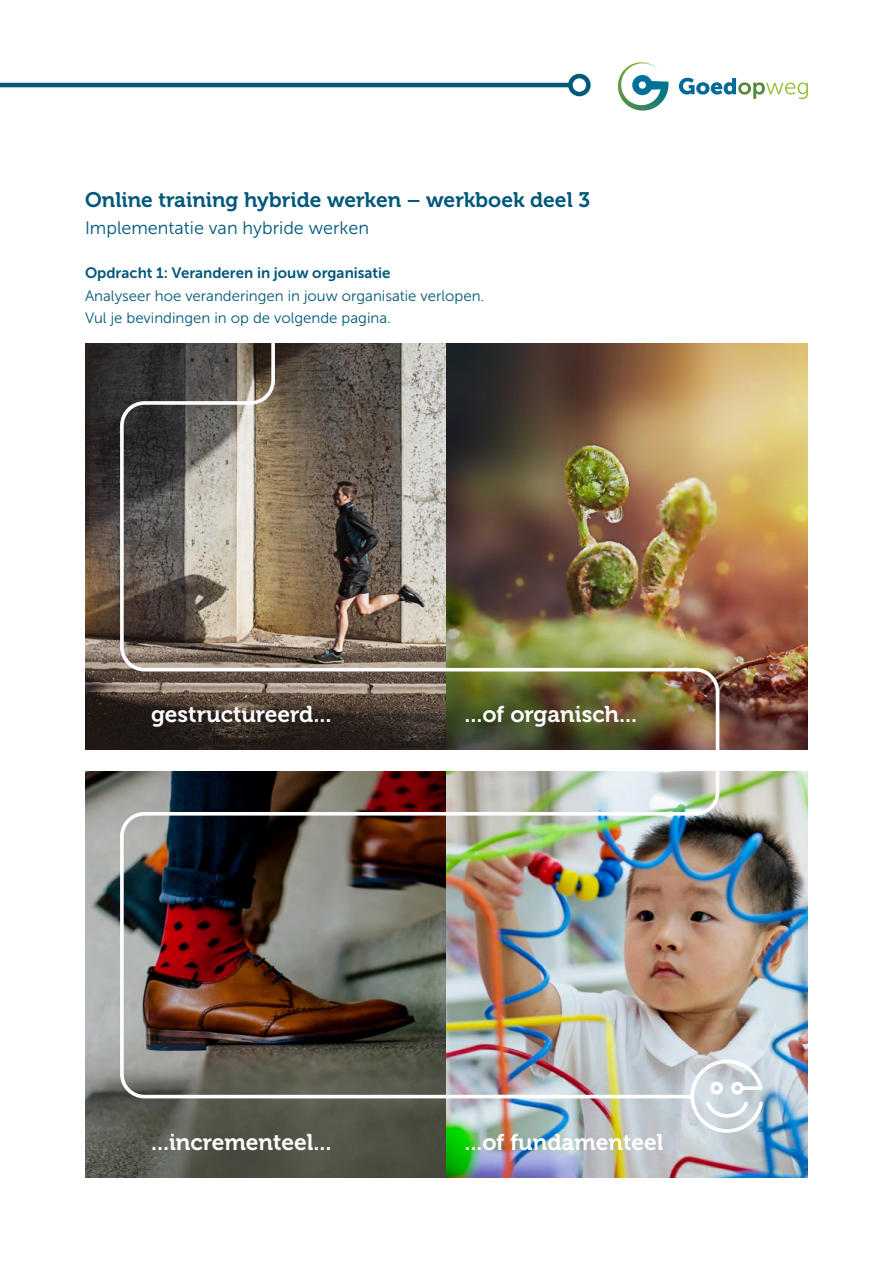
<style>
.page{position:relative;width:893px;height:1263px;background:#fff}
.page>*{position:absolute;margin:0;border:0;box-sizing:border-box;transform-origin:0 0}
.t1{font:22.8px "Museo 700";color:#fff}
.t2{font:21px "Museo 700";color:#00587a}
.t3{font:18px "Museo Sans 300";color:#00587a}
.t4{font:15px/22.5px "Museo Sans 300";color:#00587a}
.t5{font:15px "Museo Sans 700";color:#00587a}
</style>
<div class="page">
<hr style="left:0;top:83px;width:570px;height:4px;background:#00587a">
<div style="left:568px;top:74px;width:23px;height:22px;border:4px solid #00587a;border-radius:50%"></div>
<svg style="left:679px;top:78px;width:129px;height:21px"></svg>
<svg style="left:618px;top:62px;width:51px;height:49px"></svg>
<img style="left:85px;top:343px;width:723px;height:407px">
<img style="left:118px;top:343px;width:603px;height:407px">
<img style="left:85px;top:771px;width:723px;height:407px">
<img style="left:118px;top:771px;width:603px;height:329px">
<svg style="left:689px;top:1058px;width:76px;height:76px"></svg>
<h2 class="t2" style="left:85px;top:188px;width:506px">Online training hybride werken – werkboek deel 3</h2>
<p class="t3" style="left:85px;top:218px;width:286px">Implementatie van hybride werken</p>
<p class="t5" style="left:85px;top:265px;width:307px">Opdracht 1: Veranderen in jouw organisatie</p>
<p class="t4" style="left:85px;top:284px;width:401px">Analyseer hoe veranderingen in jouw organisatie verlopen.<br>Vul je bevindingen in op de volgende pagina.</p>
<h1 class="t1" style="left:151px;top:701px;width:182px">gestructureerd...</h1>
<h1 class="t1" style="left:465px;top:701px;width:174px">...of organisch...</h1>
<h1 class="t1" style="left:151px;top:1129px;width:182px">...incrementeel...</h1>
<h1 class="t1" style="left:465px;top:1129px;width:200px">...of fundamenteel</h1>
</div>
